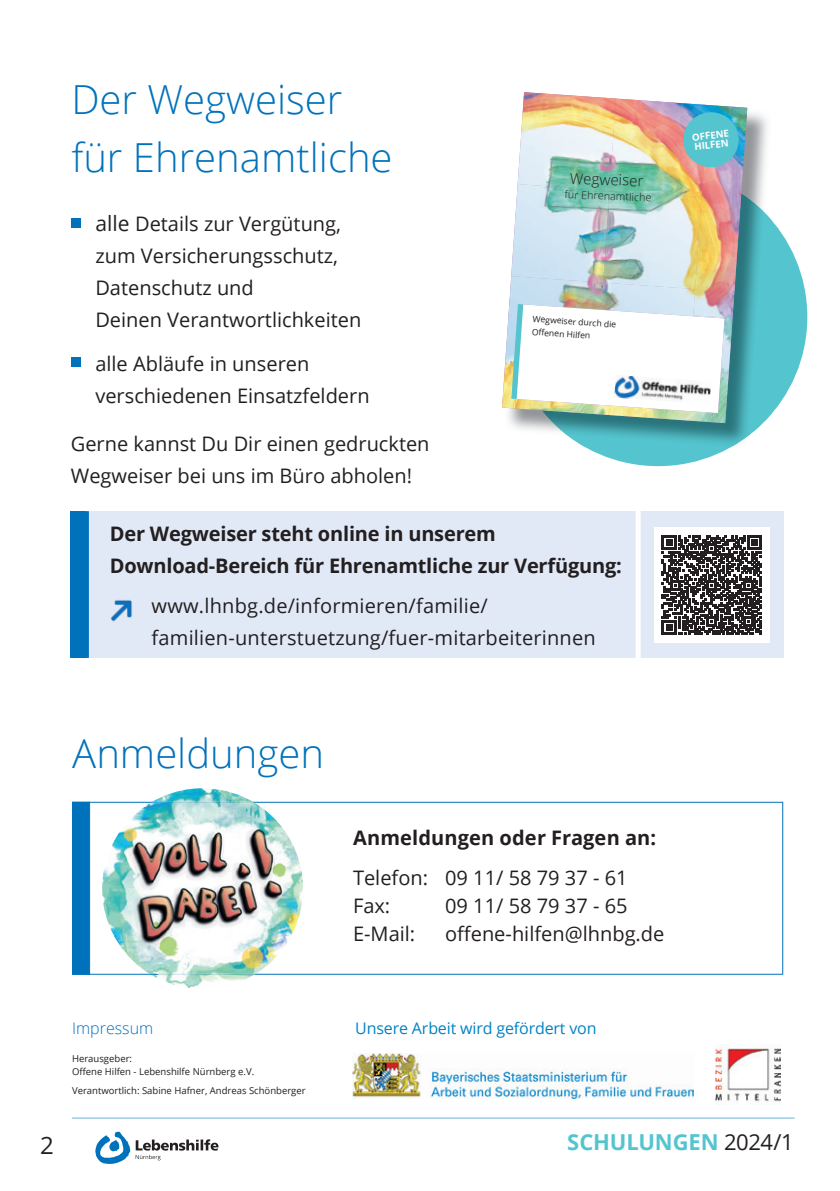
<style>
.page{position:relative;width:840px;height:1191px;background:#fff}
.page>*{position:absolute;margin:0;border:0;box-sizing:border-box;transform-origin:0 0}
.t1{font:300 40px/57.4px "Open Sans";color:#0072bc}
.t2{font:24px "Open Sans";color:#231f20}
.t3{font:700 22px "Open Sans";letter-spacing:-.005em;color:#54c5cf}
.t4{font:20px/32px "Open Sans";color:#231f20}
.t5{font:700 20px/32px "Open Sans";letter-spacing:-.01em;color:#231f20}
.t6{font:16px "Open Sans";letter-spacing:-.01em;color:#0083c3}
.t7{font:300 16px "Open Sans";color:#0072bc}
.t8{font:300 15px "Open Sans";color:#231f20}
.t9{font:300 10.8px "Open Sans";color:#231f20}
.t10{font:9.6px/13.4px "Open Sans";color:#231f20}
.t11{font:700 9.6px/9.6px "Open Sans";color:#fff}
.t12{font:8.6px/12.8px "Open Sans";color:#231f20}
.s1{font-size:21px}
.s2{font-weight:400;color:#231f20}
</style>
<div class="page">
<hr style="left:72px;top:1117px;width:722px;height:1px;background:#64b4d8">
<svg style="left:95px;top:1131px;width:35px;height:33px"></svg>
<svg style="left:136px;top:1139px;width:82px;height:21px"></svg>
<img style="left:715px;top:1044px;width:65px;height:58px">
<img style="left:352px;top:1053px;width:340px;height:45px">
<div style="left:508px;top:168px;width:298px;height:298px;background:#54c5cf;border-radius:50%"></div>
<img style="left:511px;top:168px;width:259px;height:279px">
<svg style="left:508px;top:98px;width:238px;height:325px"></svg>
<img style="left:517px;top:92px;width:98px;height:92px">
<img style="left:609px;top:99px;width:98px;height:91px">
<img style="left:692px;top:105px;width:54px;height:213px">
<img style="left:511px;top:184px;width:98px;height:92px">
<img style="left:602px;top:190px;width:99px;height:99px">
<img style="left:508px;top:276px;width:186px;height:39px">
<img style="left:724px;top:315px;width:8px;height:16px">
<img style="left:502px;top:315px;width:9px;height:93px">
<img style="left:711px;top:330px;width:20px;height:93px">
<img style="left:514px;top:416px;width:198px;height:6px">
<svg style="left:511px;top:304px;width:213px;height:112px;background:#eef4ef"></svg>
<svg style="left:679px;top:109px;width:62px;height:62px;background:#6db5c3"></svg>
<img style="left:614px;top:375px;width:96px;height:29px">
<div style="left:71px;top:218px;width:9px;height:9px;background:#0072bc"></div>
<div style="left:71px;top:357px;width:9px;height:9px;background:#0072bc"></div>
<div style="left:86px;top:511px;width:696px;height:146px;background:#e1e9f6"></div>
<img style="left:110px;top:600px;width:22px;height:22px">
<div style="left:653px;top:527px;width:116px;height:116px;background:#fff"></div>
<svg style="left:661px;top:535px;width:100px;height:100px"></svg>
<div style="left:635px;top:504px;width:5px;height:201px;background:#fff"></div>
<div style="left:71px;top:511px;width:18px;height:147px;background:#0072bc;border:1px solid #0072bc"></div>
<svg style="left:90px;top:801px;width:692px;height:173px"></svg>
<div style="left:72px;top:801px;width:18px;height:173px;background:#0072bc"></div>
<img style="left:154px;top:788px;width:98px;height:13px">
<img style="left:149px;top:801px;width:106px;height:173px">
<h1 class="t1" style="left:71px;top:70px;width:322px">Der Wegweiser für Ehrenamtliche</h1>
<p class="t8" style="left:570px;top:168px;width:75px;rotate:2deg">Wegweiser</p>
<p class="t9" style="left:564px;top:187px;width:88px;rotate:2deg">für Ehrenamtliche</p>
<p class="t4" style="left:95px;top:207px;width:267px"><span class="s1">alle</span> Details zur Vergütung, zum Versicherungsschutz,<br>Datenschutz und<br>Deinen Verantwortlichkeiten</p>
<p class="t4" style="left:95px;top:347px;width:276px">alle Abläufe in unseren verschiedenen Einsatzfeldern</p>
<p class="t4" style="left:71px;top:427px;width:360px">Gerne kannst Du Dir einen gedruckten<br>Wegweiser bei uns im Büro abholen!</p>
<p class="t5" style="left:110px;top:517px;width:513px">Der Wegweiser steht online in unserem<br>Download-Bereich für Ehrenamtliche zur Verfügung:</p>
<p class="t4" style="left:151px;top:589px;width:445px">www.lhnbg.de/informieren/familie/ familien-unterstuetzung/fuer-mitarbeiterinnen</p>
<p class="t12" style="left:533px;top:312px;width:85px;rotate:4deg">Wegweiser durch die<br>Off enen Hilfen</p>
<p class="t11" style="left:691px;top:132px;width:38px;rotate:-6deg">OFFENE<br>HILFEN</p>
<h1 class="t1" style="left:72px;top:724px;width:253px">Anmeldungen</h1>
<p class="t7" style="left:72px;top:1017px;width:83px">Impressum</p>
<p class="t10" style="left:72px;top:1051px;width:183px">Herausgeber:<br>Offene Hilfen - Lebenshilfe Nürnberg e.V.</p>
<p class="t10" style="left:72px;top:1083px;width:235px">Verantwortlich: Sabine Hafner, Andreas Schönberger</p>
<p class="t5" style="left:353px;top:821px;width:304px">Anmeldungen oder Fragen an:</p>
<p class="t4" style="left:353px;top:863px;width:276px;line-height:28px">Telefon: 09 11/ 58 79 37 - 61<br>Fax:</p>
<p class="t4" style="left:445px;top:889px;width:184px">09 11/ 58 79 37 - 65</p>
<p class="t4" style="left:353px;top:917px;width:64px">E-Mail:</p>
<p class="t4" style="left:445px;top:917px;width:221px">offene-hilfen@lhnbg.de</p>
<p class="t6" style="left:355px;top:1017px;width:243px">Unsere Arbeit wird gefördert von</p>
<p class="t2" style="left:40px;top:1129px;width:15px">2</p>
<p class="t3" style="left:567px;top:1126px;width:228px">SCHULUNGEN <span class="s2">2024/1</span></p>
</div>
